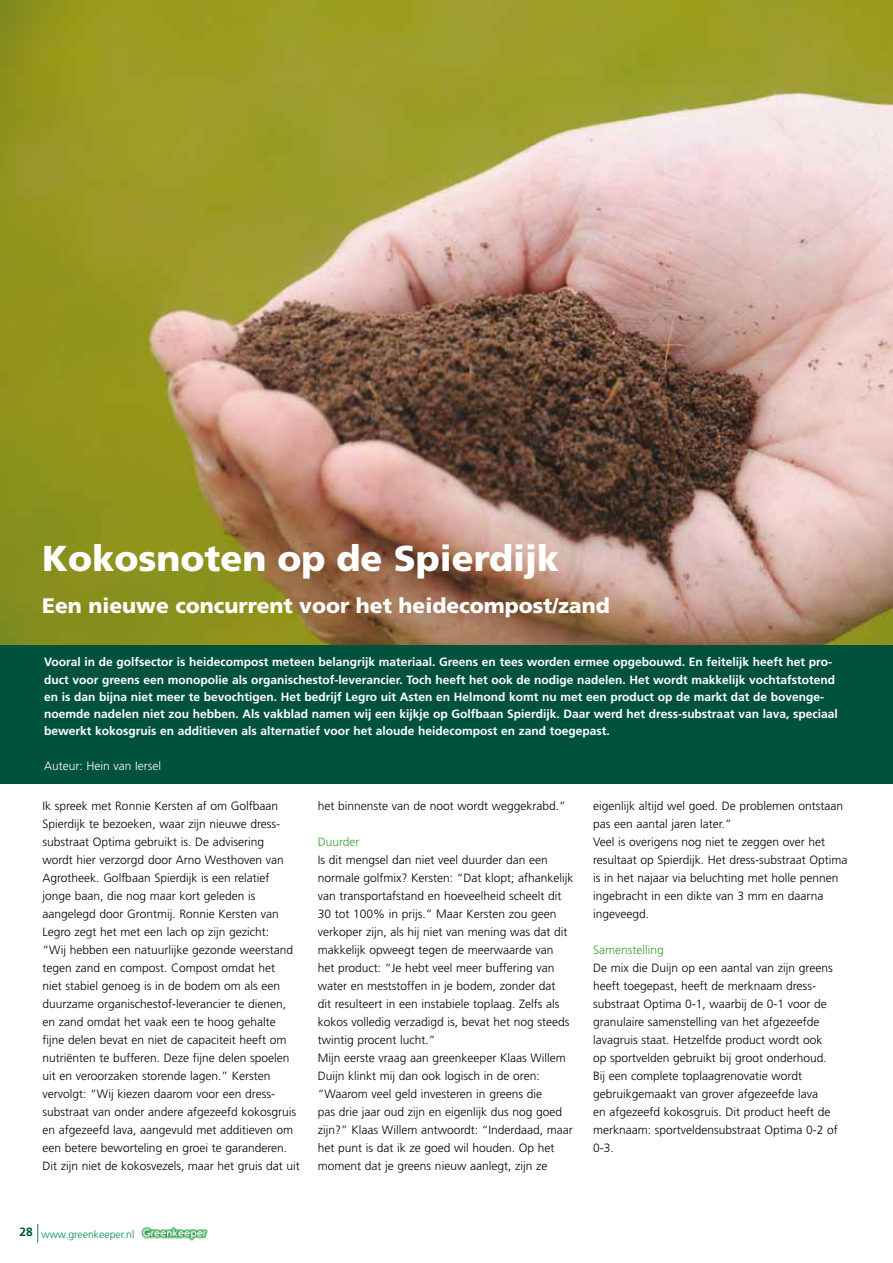
<style>
.page{position:relative;width:893px;height:1263px;background:#fff}
.page>*{position:absolute;margin:0;border:0;box-sizing:border-box;transform-origin:0 0}
.t1{font:900 36px "Frutiger";color:#fff}
.t2{font:900 21px "Frutiger";color:#fff}
.t3{font:300 12px/18px "Frutiger";color:#000}
.t4{font:700 12px/17.2px "Frutiger";color:#fff}
.t5{font:300 12px "Frutiger";color:#35a32c}
.t6{font:300 12px "Frutiger";color:#fff}
.t7{font:300 10.5px "Frutiger";color:#008b45}
.s1{font-weight:700;font-size:12px;color:#00523c}
</style>
<div class="page">
<img style="left:141px;top:1226px;width:67px;height:15px">
<svg style="left:38px;top:1224px;width:1px;height:19px"></svg>
<img style="left:0;top:0;width:893px;height:646px">
<div style="left:0;top:646px;width:893px;height:138px;background:#00523c"></div>
<h1 class="t1" style="left:42px;top:536px;width:518px">Kokosnoten op de Spierdijk</h1>
<h2 class="t2" style="left:42px;top:593px;width:569px">Een nieuwe concurrent voor het heidecompost/zand</h2>
<p class="t4" style="left:44px;top:653px;width:795px">Vooral in de golfsector is heidecompost meteen belangrijk materiaal. Greens en tees worden ermee opgebouwd. En feitelijk heeft het pro&shy;duct voor greens een monopolie als organischestof-leverancier. Toch heeft het ook de nodige nadelen. Het wordt makkelijk vochtafstotend en is dan bijna niet meer te bevochtigen. Het bedrijf Legro uit Asten en Helmond komt nu met een product op de markt dat de bovenge&shy;noemde nadelen niet zou hebben. Als vakblad namen wij een kijkje op Golfbaan Spierdijk. Daar werd het dress-substraat van lava, speciaal bewerkt kokosgruis en additieven als alternatief voor het aloude heidecompost en zand toegepast.</p>
<p class="t6" style="left:44px;top:759px;width:119px">Auteur: Hein van Iersel</p>
<p class="t3" style="left:43px;top:797px;width:259px">Ik spreek met Ronnie Kersten af om Golfbaan Spierdijk te bezoeken, waar zijn nieuwe dress&shy;substraat Optima gebruikt is. De advisering<br>wordt hier verzorgd door Arno Westhoven van Agrotheek. Golfbaan Spierdijk is een relatief jonge baan, die nog maar kort geleden is aangelegd door Grontmij. Ronnie Kersten van Legro zegt het met een lach op zijn gezicht:<br>“Wij hebben een natuurlijke gezonde weerstand tegen zand en compost. Compost omdat het<br>niet stabiel genoeg is in de bodem om als een duurzame organischestof-leverancier te dienen, en zand omdat het vaak een te hoog gehalte fijne delen bevat en niet de capaciteit heeft om nutriënten te bufferen. Deze fijne delen spoelen uit en veroorzaken storende lagen.” Kersten vervolgt: “Wij kiezen daarom voor een dress&shy;substraat van onder andere afgezeefd kokosgruis en afgezeefd lava, aangevuld met additieven om een betere beworteling en groei te garanderen.<br>Dit zijn niet de kokosvezels, maar het gruis dat uit</p>
<p class="t3" style="left:318px;top:797px;width:249px">het binnenste van de noot wordt weggekrabd.”</p>
<p class="t5" style="left:318px;top:835px;width:43px">Duurder</p>
<p class="t3" style="left:318px;top:851px;width:257px">Is dit mengsel dan niet veel duurder dan een normale golfmix? Kersten: “Dat klopt; afhankelijk van transportafstand en hoeveelheid scheelt dit 30 tot 100% in prijs.” Maar Kersten zou geen verkoper zijn, als hij niet van mening was dat dit makkelijk opweegt tegen de meerwaarde van<br>het product: “Je hebt veel meer buffering van water en meststoffen in je bodem, zonder dat<br>dit resulteert in een instabiele toplaag. Zelfs als kokos volledig verzadigd is, bevat het nog steeds twintig procent lucht.”<br>Mijn eerste vraag aan greenkeeper Klaas Willem Duijn klinkt mij dan ook logisch in de oren: “Waarom veel geld investeren in greens die<br>pas drie jaar oud zijn en eigenlijk dus nog goed zijn?” Klaas Willem antwoordt: “Inderdaad, maar het punt is dat ik ze goed wil houden. Op het moment dat je greens nieuw aanlegt, zijn ze</p>
<p class="t3" style="left:593px;top:797px;width:256px">eigenlijk altijd wel goed. De problemen ontstaan pas een aantal jaren later.”<br>Veel is overigens nog niet te zeggen over het resultaat op Spierdijk. Het dress-substraat Optima is in het najaar via beluchting met holle pennen ingebracht in een dikte van 3 mm en daarna ingeveegd.</p>
<p class="t5" style="left:593px;top:943px;width:72px">Samenstelling</p>
<p class="t3" style="left:593px;top:959px;width:246px">De mix die Duijn op een aantal van zijn greens heeft toegepast, heeft de merknaam dress&shy;substraat Optima 0-1, waarbij de 0-1 voor de granulaire samenstelling van het afgezeefde lavagruis staat. Hetzelfde product wordt ook op sportvelden gebruikt bij groot onderhoud.<br>Bij een complete toplaagrenovatie wordt gebruikgemaakt van grover afgezeefde lava<br>en afgezeefd kokosgruis. Dit product heeft de merknaam: sportveldensubstraat Optima 0-2 of 0-3.</p>
<p class="t7" style="left:20px;top:1228px;width:116px"><span class="s1">28</span> www.greenkeeper.nl</p>
</div>
